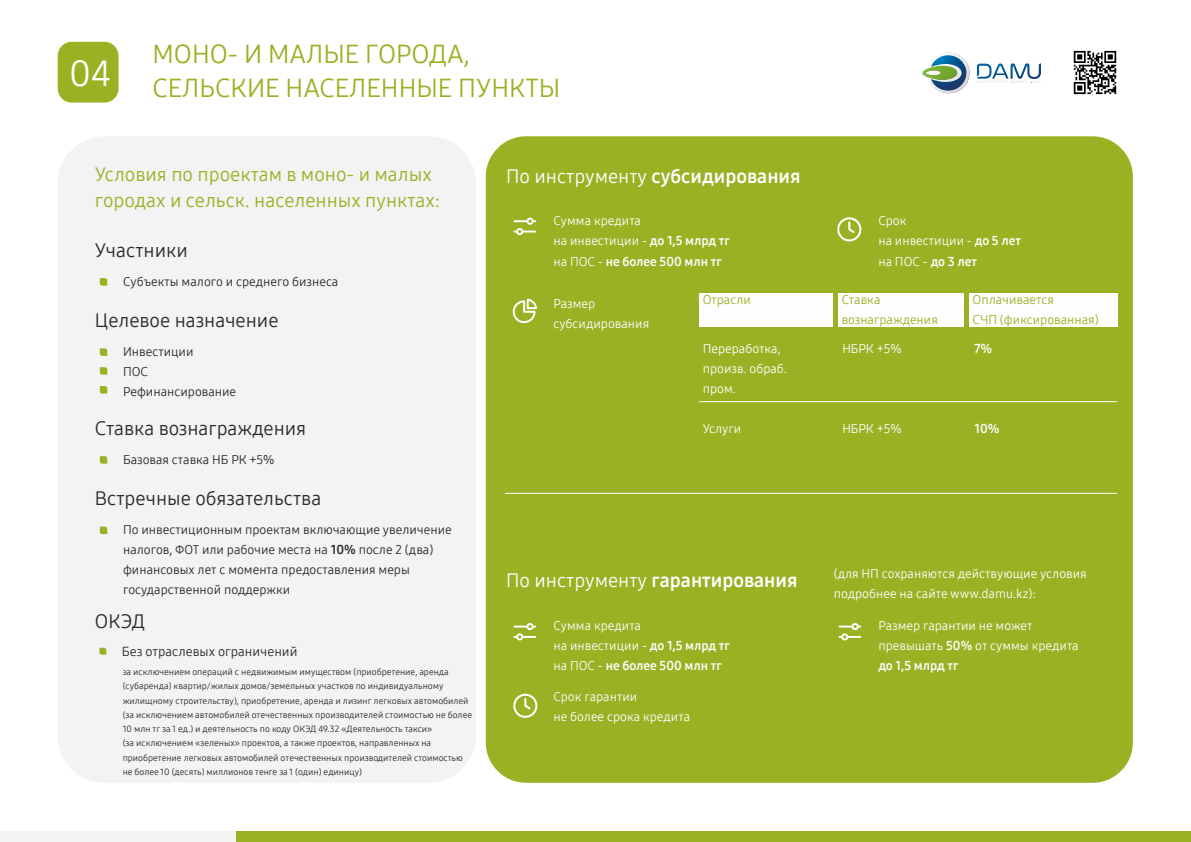
<style>
.page{position:relative;width:1191px;height:842px;background:#fff}
.page>*{position:absolute;margin:0;border:0;box-sizing:border-box;transform-origin:0 0}
.t1{font:36.2px "Samsung One 400";color:#fefefe}
.t2{font:26px/34.3px "Samsung One 400";color:#9bb023}
.t3{font:19.4px "Samsung One 400";color:#2b2a29}
.t4{font:19.4px/25.6px "Samsung One 400";color:#9bb023}
.t5{font:19.4px "Samsung One 700";color:#fefefe}
.t6{font:13.1px "Samsung One 400";color:#2b2a29}
.t7{font:12.6px/20px "Samsung One 400";color:#fefefe}
.t8{font:12.6px/20px "Samsung One 400";color:#2b2a29}
.t9{font:12.6px "Samsung One 700";color:#fefefe}
.t10{font:12.6px/20px "Samsung One 400";color:#9bb023}
.t11{font:9px/14.2px "Samsung One 400";color:#2b2a29}
.s1{font-family:"Samsung One 700"}
.s2{font-family:"Samsung One 400"}
</style>
<div class="page">
<img style="left:1073px;top:50px;width:44px;height:45px">
<div style="left:58px;top:42px;width:60px;height:61px;background:#9bb023;border-radius:14px"></div>
<svg style="left:921px;top:53px;width:48px;height:40px"></svg>
<img style="left:922px;top:66px;width:35px;height:14px">
<svg style="left:977px;top:63px;width:64px;height:20px"></svg>
<div style="left:235px;top:832px;width:955px;height:10px;background:#9bb023"></div>
<div style="left:0;top:832px;width:235px;height:10px;background:#f3f3f3"></div>
<div style="left:58px;top:136px;width:418px;height:647px;background:#f3f3f3;border-radius:47px"></div>
<div style="left:486px;top:136px;width:646px;height:647px;background:#9bb023;border-radius:40px"></div>
<svg style="left:513px;top:218px;width:23px;height:17px"></svg>
<svg style="left:513px;top:623px;width:23px;height:18px"></svg>
<svg style="left:838px;top:623px;width:23px;height:18px"></svg>
<svg style="left:100px;top:456px;width:7px;height:8px"></svg>
<svg style="left:100px;top:278px;width:7px;height:8px"></svg>
<svg style="left:100px;top:348px;width:7px;height:8px"></svg>
<svg style="left:100px;top:367px;width:7px;height:8px"></svg>
<svg style="left:100px;top:527px;width:7px;height:7px"></svg>
<svg style="left:100px;top:386px;width:7px;height:8px"></svg>
<svg style="left:99px;top:648px;width:7px;height:7px"></svg>
<div style="left:699px;top:293px;width:134px;height:34px;background:#fefefe"></div>
<div style="left:838px;top:293px;width:125px;height:34px;background:#fefefe"></div>
<div style="left:969px;top:293px;width:148px;height:34px;background:#fefefe"></div>
<hr style="left:699px;top:401px;width:418px;height:1px;background:#fefefe">
<hr style="left:505px;top:493px;width:612px;height:1px;background:#fefefe">
<svg style="left:513px;top:298px;width:24px;height:25px"></svg>
<svg style="left:837px;top:217px;width:25px;height:25px"></svg>
<svg style="left:513px;top:693px;width:25px;height:25px"></svg>
<h1 class="t1" style="left:69px;top:49px;width:44px">04</h1>
<h2 class="t2" style="left:152px;top:37px;width:409px">МОНО- И МАЛЫЕ ГОРОДА,<br>СЕЛЬСКИЕ НАСЕЛЕННЫЕ ПУНКТЫ</h2>
<h3 class="t4" style="left:95px;top:162px;width:347px">Условия по проектам в моно- и малых городах и сельск. населенных пунктах:</h3>
<h3 class="t3" style="left:95px;top:237px;width:94px">Участники</h3>
<h3 class="t8" style="left:123px;top:271px;width:217px">Субъекты малого и среднего бизнеса</h3>
<h3 class="t3" style="left:95px;top:307px;width:185px">Целевое назначение</h3>
<h3 class="t8" style="left:123px;top:342px;width:115px">Инвестиции<br>ПОС<br>Рефинансирование</h3>
<h3 class="t3" style="left:95px;top:415px;width:213px">Ставка вознаграждения</h3>
<h3 class="t8" style="left:123px;top:449px;width:153px">Базовая ставка НБ РК +5%</h3>
<h3 class="t3" style="left:95px;top:485px;width:228px">Встречные обязательства</h3>
<h3 class="t8" style="left:123px;top:520px;width:330px">По инвестиционным проектам включающие увеличение налогов, ФОТ или рабочие места на <span class="s1">10%</span> после 2 (два) финансовых лет с момента предоставления меры государственной поддержки</h3>
<h3 class="t3" style="left:95px;top:608px;width:52px">ОКЭД</h3>
<h3 class="t6" style="left:122px;top:643px;width:177px">Без отраслевых ограничений</h3>
<p class="t11" style="left:123px;top:665px;width:351px">за исключением операций с недвижимым имуществом (приобретение, аренда (субаренда) квартир/жилых домов/земельных участков по индивидуальному жилищному строительству), приобретение, аренда и лизинг легковых автомобилей (за исключением автомобилей отечественных производителей стоимостью не более 10 млн тг за 1 ед.) и деятельность по коду ОКЭД 49.32 «Деятельность такси»<br>(за исключением «зеленых» проектов, а также проектов, направленных на приобретение легковых автомобилей отечественных производителей стоимостью не более 10 (десять) миллионов тенге за 1 (один) единицу)</p>
<h3 class="t5" style="left:506px;top:163px;width:296px"><span class="s2">По инструменту</span> субсидирования</h3>
<h3 class="t7" style="left:553px;top:211px;width:178px">Сумма кредита<br>на инвестиции - <span class="s1">до 1,5 млрд тг</span></h3>
<h3 class="t9" style="left:553px;top:253px;width:170px"><span class="s2">на ПОС -</span> не более 500 млн тг</h3>
<h3 class="t7" style="left:878px;top:211px;width:144px">Срок<br>на инвестиции - <span class="s1">до 5 лет </span>на ПОС - <span class="s1">до 3 лет</span></h3>
<h3 class="t7" style="left:553px;top:294px;width:97px">Размер субсидирования</h3>
<h3 class="t10" style="left:702px;top:289px;width:50px">Отрасли</h3>
<h3 class="t10" style="left:841px;top:289px;width:98px">Ставка вознаграждения</h3>
<h3 class="t10" style="left:972px;top:289px;width:128px">Оплачивается<br>СЧП (фиксированная)</h3>
<h3 class="t7" style="left:702px;top:338px;width:86px">Переработка, произв. обраб. пром.</h3>
<h3 class="t7" style="left:702px;top:418px;width:40px">Услуги</h3>
<h3 class="t7" style="left:842px;top:338px;width:61px">НБРК +5%</h3>
<h3 class="t9" style="left:974px;top:340px;width:19px">7%</h3>
<h3 class="t7" style="left:842px;top:418px;width:61px">НБРК +5%</h3>
<h3 class="t9" style="left:974px;top:420px;width:27px">10%</h3>
<h3 class="t5" style="left:506px;top:567px;width:293px"><span class="s2">По инструменту</span> гарантирования</h3>
<h3 class="t7" style="left:553px;top:615px;width:178px">Сумма кредита<br>на инвестиции - <span class="s1">до 1,5 млрд тг</span></h3>
<h3 class="t9" style="left:553px;top:657px;width:170px"><span class="s2">на ПОС -</span> не более 500 млн тг</h3>
<h3 class="t7" style="left:553px;top:686px;width:138px">Срок гарантии<br>не более срока кредита</h3>
<h3 class="t7" style="left:833px;top:563px;width:255px">(для НП сохраняются действующие условия подробнее на сайте www.damu.kz):</h3>
<h3 class="t7" style="left:878px;top:615px;width:202px">Размер гарантии не может превышать <span class="s1">50%</span> от суммы кредита</h3>
<h3 class="t9" style="left:878px;top:657px;width:82px">до 1,5 млрд тг</h3>
</div>
